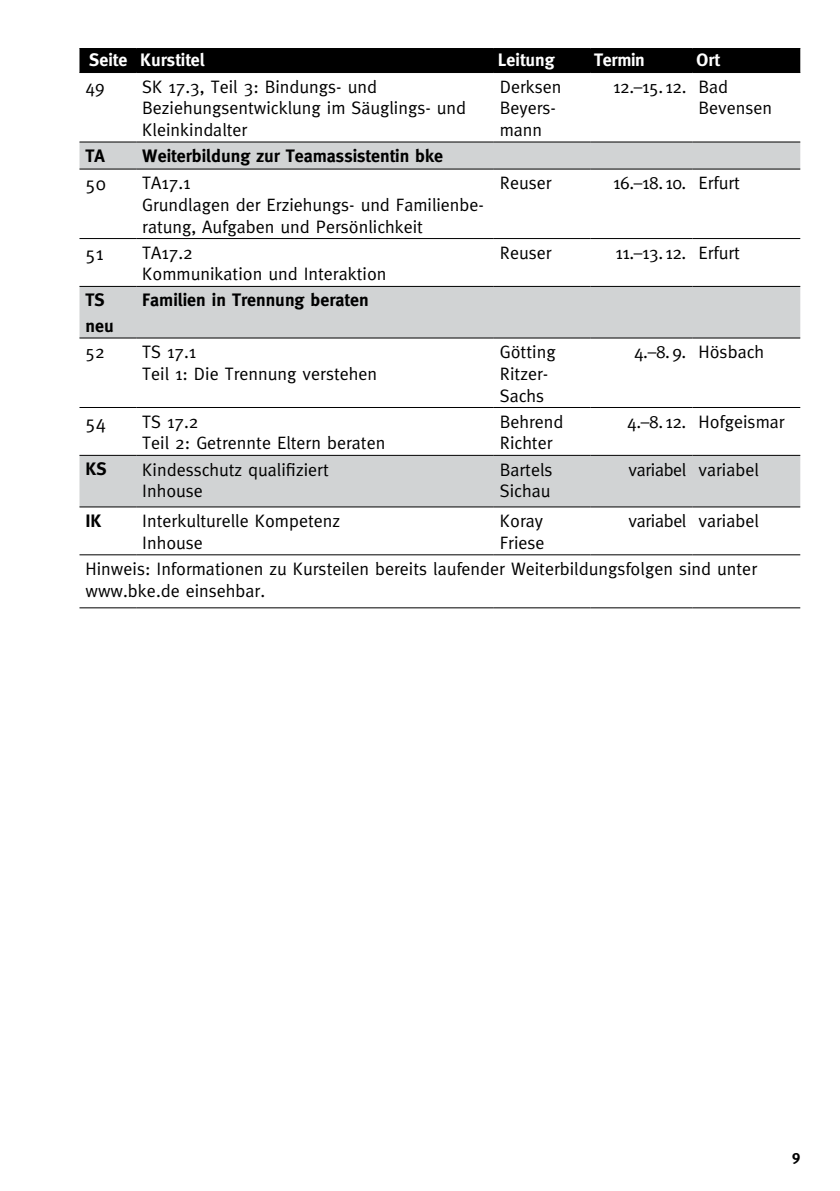
<style>
.page{position:relative;width:840px;height:1191px;background:#fff}
.page>*{position:absolute;margin:0;border:0;box-sizing:border-box;transform-origin:0 0}
.t1{font:19px "Meta";color:#000}
.t2{font:18px/21.6px "Meta";color:#000}
.t3{font:700 18px/25.6px "Meta";color:#000}
.t4{font:700 18px "Meta";color:#fff}
.t5{font:700 15.2px "Meta";color:#000}
</style>
<div class="page">
<div style="left:79px;top:49px;width:720px;height:23px;background:#000"></div>
<svg style="left:79px;top:142px;width:720px;height:364px"></svg>
<hr style="left:79px;top:48px;width:57px;height:1px;background:#000">
<hr style="left:79px;top:72px;width:57px;height:1px;background:#000">
<hr style="left:136px;top:48px;width:357px;height:1px;background:#000">
<hr style="left:493px;top:48px;width:97px;height:1px;background:#000">
<hr style="left:590px;top:48px;width:102px;height:1px;background:#000">
<hr style="left:692px;top:48px;width:107px;height:1px;background:#000">
<hr style="left:136px;top:72px;width:357px;height:1px;background:#000">
<hr style="left:493px;top:72px;width:97px;height:1px;background:#000">
<hr style="left:590px;top:72px;width:102px;height:1px;background:#000">
<hr style="left:692px;top:72px;width:107px;height:1px;background:#000">
<hr style="left:79px;top:141px;width:57px;height:1px;background:#000">
<hr style="left:136px;top:141px;width:357px;height:1px;background:#000">
<hr style="left:493px;top:141px;width:97px;height:1px;background:#000">
<hr style="left:590px;top:141px;width:102px;height:1px;background:#000">
<hr style="left:692px;top:141px;width:107px;height:1px;background:#000">
<hr style="left:79px;top:169px;width:57px;height:1px;background:#000">
<hr style="left:79px;top:238px;width:57px;height:1px;background:#000">
<hr style="left:136px;top:169px;width:357px;height:1px;background:#000">
<hr style="left:493px;top:169px;width:97px;height:1px;background:#000">
<hr style="left:590px;top:169px;width:102px;height:1px;background:#000">
<hr style="left:692px;top:169px;width:107px;height:1px;background:#000">
<hr style="left:136px;top:238px;width:357px;height:1px;background:#000">
<hr style="left:493px;top:238px;width:97px;height:1px;background:#000">
<hr style="left:590px;top:238px;width:102px;height:1px;background:#000">
<hr style="left:692px;top:238px;width:107px;height:1px;background:#000">
<hr style="left:79px;top:286px;width:57px;height:1px;background:#000">
<hr style="left:136px;top:286px;width:357px;height:1px;background:#000">
<hr style="left:493px;top:286px;width:97px;height:1px;background:#000">
<hr style="left:590px;top:286px;width:102px;height:1px;background:#000">
<hr style="left:692px;top:286px;width:107px;height:1px;background:#000">
<hr style="left:79px;top:337px;width:57px;height:1px;background:#000">
<hr style="left:79px;top:407px;width:57px;height:1px;background:#000">
<hr style="left:136px;top:337px;width:357px;height:1px;background:#000">
<hr style="left:493px;top:337px;width:97px;height:1px;background:#000">
<hr style="left:590px;top:337px;width:102px;height:1px;background:#000">
<hr style="left:692px;top:337px;width:107px;height:1px;background:#000">
<hr style="left:136px;top:407px;width:357px;height:1px;background:#000">
<hr style="left:493px;top:407px;width:97px;height:1px;background:#000">
<hr style="left:590px;top:407px;width:102px;height:1px;background:#000">
<hr style="left:692px;top:407px;width:107px;height:1px;background:#000">
<hr style="left:79px;top:455px;width:57px;height:1px;background:#000">
<hr style="left:136px;top:455px;width:357px;height:1px;background:#000">
<hr style="left:493px;top:455px;width:97px;height:1px;background:#000">
<hr style="left:590px;top:455px;width:102px;height:1px;background:#000">
<hr style="left:692px;top:455px;width:107px;height:1px;background:#000">
<hr style="left:79px;top:506px;width:57px;height:1px;background:#000">
<hr style="left:136px;top:506px;width:357px;height:1px;background:#000">
<hr style="left:493px;top:506px;width:97px;height:1px;background:#000">
<hr style="left:590px;top:506px;width:102px;height:1px;background:#000">
<hr style="left:692px;top:506px;width:107px;height:1px;background:#000">
<hr style="left:79px;top:554px;width:57px;height:1px;background:#000">
<hr style="left:79px;top:607px;width:57px;height:1px;background:#000">
<hr style="left:136px;top:607px;width:357px;height:1px;background:#000">
<hr style="left:493px;top:607px;width:97px;height:1px;background:#000">
<hr style="left:590px;top:607px;width:102px;height:1px;background:#000">
<hr style="left:692px;top:607px;width:107px;height:1px;background:#000">
<hr style="left:136px;top:554px;width:357px;height:1px;background:#000">
<hr style="left:493px;top:554px;width:97px;height:1px;background:#000">
<hr style="left:590px;top:554px;width:102px;height:1px;background:#000">
<hr style="left:692px;top:554px;width:107px;height:1px;background:#000">
<p class="t4" style="left:89px;top:50px;width:117px">Seite Kurstitel</p>
<p class="t4" style="left:497px;top:50px;width:58px">Leitung</p>
<p class="t4" style="left:594px;top:50px;width:52px">Termin</p>
<p class="t4" style="left:696px;top:50px;width:25px">Ort</p>
<p class="t2" style="left:85px;top:75px;width:21px">49</p>
<p class="t2" style="left:142px;top:75px;width:325px">SK 17.3, Teil 3: Bindungs- und<br>Beziehungsentwicklung im Säuglings- und<br>Kleinkindalter</p>
<p class="t2" style="left:499px;top:75px;width:63px">Derksen<br>Beyers&shy;mann</p>
<p class="t2" style="left:698px;top:75px;width:75px;text-indent:-85px">12.–15. 12. Bad<br>Bevensen</p>
<p class="t3" style="left:85px;top:143px;width:21px">TA</p>
<p class="t3" style="left:142px;top:143px;width:302px">Weiterbildung zur Teamassistentin bke</p>
<p class="t1" style="left:85px;top:172px;width:22px">50</p>
<p class="t2" style="left:142px;top:172px;width:343px">TA17.1<br>Grundlagen der Erziehungs- und Familienbe&shy;ratung, Aufgaben und Persönlichkeit</p>
<p class="t2" style="left:499px;top:172px;width:53px">Reuser</p>
<p class="t2" style="left:613px;top:172px;width:128px">16.–18. 10. Erfurt</p>
<p class="t1" style="left:85px;top:242px;width:19px">51</p>
<p class="t2" style="left:142px;top:241px;width:246px">TA17.2<br>Kommunikation und Interaktion</p>
<p class="t2" style="left:499px;top:241px;width:53px">Reuser</p>
<p class="t2" style="left:615px;top:241px;width:126px">11.–13. 12. Erfurt</p>
<p class="t3" style="left:85px;top:287px;width:30px">TS neu</p>
<p class="t3" style="left:142px;top:287px;width:228px">Familien in Trennung beraten</p>
<p class="t2" style="left:85px;top:341px;width:21px">52</p>
<p class="t2" style="left:142px;top:341px;width:236px">TS 17.1<br>Teil 1: Die Trennung verstehen</p>
<p class="t2" style="left:499px;top:341px;width:57px">Götting<br>Ritzer-<br>Sachs</p>
<p class="t2" style="left:633px;top:341px;width:131px">4.–8. 9. Hösbach</p>
<p class="t1" style="left:85px;top:411px;width:22px">54</p>
<p class="t2" style="left:142px;top:410px;width:244px">TS 17.2<br>Teil 2: Getrennte Eltern beraten</p>
<p class="t2" style="left:499px;top:410px;width:65px">Behrend<br>Richter</p>
<p class="t2" style="left:626px;top:410px;width:159px">4.–8. 12. Hofgeismar</p>
<p class="t3" style="left:85px;top:456px;width:23px">KS</p>
<p class="t2" style="left:142px;top:458px;width:188px">Kindesschutz qualifiziert<br>Inhouse</p>
<p class="t2" style="left:499px;top:458px;width:54px">Bartels<br>Sichau</p>
<p class="t2" style="left:628px;top:458px;width:132px">variabel variabel</p>
<p class="t3" style="left:85px;top:508px;width:18px">IK</p>
<p class="t2" style="left:142px;top:510px;width:199px">Interkulturelle Kompetenz<br>Inhouse</p>
<p class="t2" style="left:499px;top:510px;width:46px">Koray<br>Friese</p>
<p class="t2" style="left:628px;top:510px;width:132px">variabel variabel</p>
<p class="t2" style="left:85px;top:558px;width:672px">Hinweis: Informationen zu Kursteilen bereits laufender Weiterbildungsfolgen sind unter www.bke.de einsehbar.</p>
<p class="t5" style="left:791px;top:1147px;width:10px">9</p>
</div>
